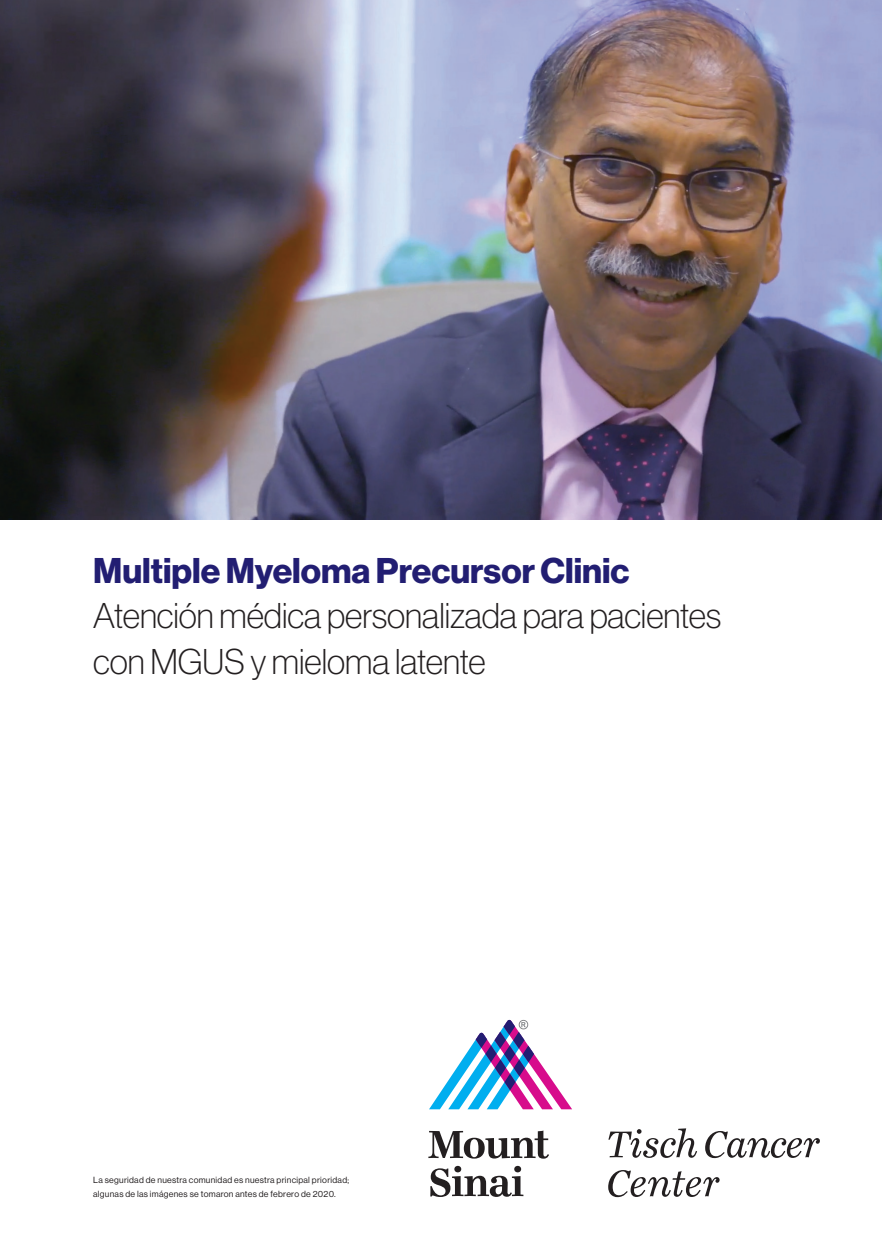
<style>
.page{position:relative;width:882px;height:1260px;background:#fff}
.page>*{position:absolute;margin:0;border:0;box-sizing:border-box;transform-origin:0 0}
.t1{font:35px/45.5px "N Haas Grotesk DS Std 35 X Lt";color:#231f20}
.t2{font:35px "N Haas Grotesk DS Std 75 Bd";color:#221e72}
.t3{font:8.75px/14px "N Haas Grotesk DS Std 55 Rg";letter-spacing:.03em;color:#231f20}
</style>
<div class="page">
<img style="left:0;top:0;width:882px;height:520px">
<svg style="left:428px;top:1130px;width:121px;height:29px"></svg>
<svg style="left:430px;top:1166px;width:93px;height:31px"></svg>
<svg style="left:429px;top:1020px;width:143px;height:89px"></svg>
<svg style="left:608px;top:1128px;width:89px;height:30px"></svg>
<svg style="left:705px;top:1131px;width:115px;height:27px"></svg>
<svg style="left:608px;top:1170px;width:112px;height:27px"></svg>
<p class="t2" style="left:93px;top:550px;width:538px">Multiple Myeloma Precursor Clinic</p>
<p class="t1" style="left:93px;top:593px;width:630px">Atención médica personalizada para pacientes con MGUS y mieloma latente</p>
<p class="t3" style="left:93px;top:1173px;width:257px">La seguridad de nuestra comunidad es nuestra principal prioridad; algunas de las imágenes se tomaron antes de febrero de 2020.</p>
</div>
